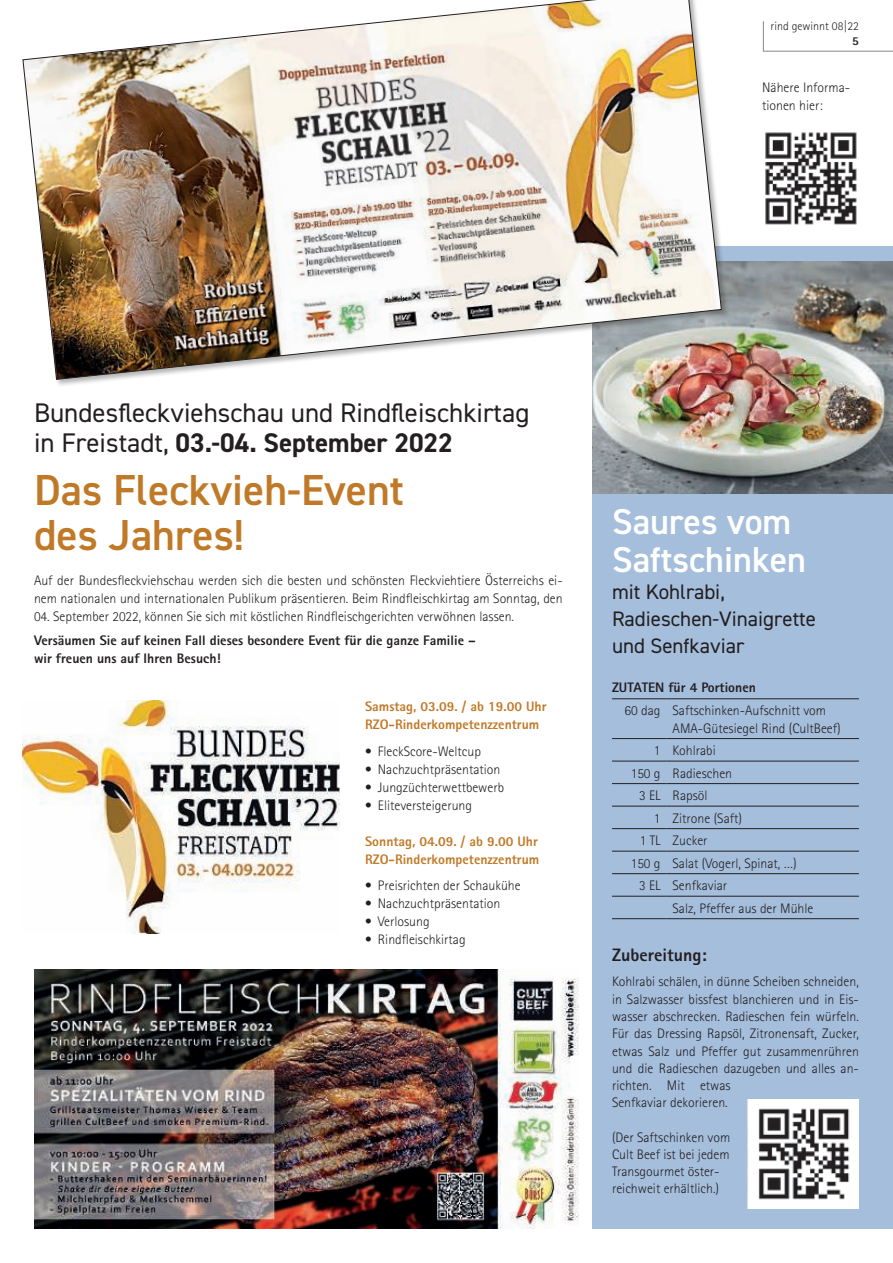
<style>
.page{position:relative;width:893px;height:1263px;background:#fff}
.page>*{position:absolute;margin:0;border:0;box-sizing:border-box;transform-origin:0 0}
.t1{font:600 43.5px/45px "DIN2014";color:#c07927}
.t2{font:600 36px/37.5px "DIN2014";color:#fff}
.t3{font:27px/30px "DIN2014";color:#231f20}
.t4{font:21px/27px "DIN2014";color:#231f20}
.t5{font:800 18px "AT Rotis Sans Serif";color:#231f20}
.t6{font:300 13.8px/17.2px "AT Rotis Sans Serif";color:#231f20}
.t7{font:800 13.8px/18px "AT Rotis Sans Serif";color:#231f20}
.t8{font:800 13.8px/18px "AT Rotis Sans Serif";color:#c07927}
.t9{font:300 12px "AT Rotis Sans Serif";color:#231f20}
.t10{font:800 12px "AT Rotis Sans Serif";color:#231f20}
.s1{font-weight:700}
</style>
<div class="page">
<svg style="left:762px;top:21px;width:131px;height:31px"></svg>
<img style="left:34px;top:969px;width:545px;height:260px">
<div style="left:592px;top:247px;width:301px;height:982px;background:#a5bedc"></div>
<img style="left:23px;top:701px;width:317px;height:233px">
<img style="left:592px;top:262px;width:301px;height:231px">
<hr style="left:612px;top:698px;width:55px;height:1px;background:#231f20">
<hr style="left:667px;top:698px;width:192px;height:1px;background:#231f20">
<hr style="left:612px;top:738px;width:55px;height:1px;background:#231f20">
<hr style="left:667px;top:738px;width:192px;height:1px;background:#231f20">
<hr style="left:612px;top:761px;width:55px;height:1px;background:#231f20">
<hr style="left:667px;top:761px;width:192px;height:1px;background:#231f20">
<hr style="left:612px;top:783px;width:55px;height:1px;background:#231f20">
<hr style="left:667px;top:783px;width:192px;height:1px;background:#231f20">
<hr style="left:612px;top:806px;width:55px;height:1px;background:#231f20">
<hr style="left:667px;top:806px;width:192px;height:1px;background:#231f20">
<hr style="left:612px;top:828px;width:55px;height:1px;background:#231f20">
<hr style="left:667px;top:828px;width:192px;height:1px;background:#231f20">
<hr style="left:612px;top:851px;width:55px;height:1px;background:#231f20">
<hr style="left:667px;top:851px;width:192px;height:1px;background:#231f20">
<hr style="left:612px;top:873px;width:55px;height:1px;background:#231f20">
<hr style="left:667px;top:873px;width:192px;height:1px;background:#231f20">
<hr style="left:612px;top:896px;width:55px;height:1px;background:#231f20">
<hr style="left:667px;top:896px;width:192px;height:1px;background:#231f20">
<hr style="left:612px;top:918px;width:55px;height:1px;background:#231f20">
<hr style="left:667px;top:918px;width:192px;height:1px;background:#231f20">
<img style="left:748px;top:1099px;width:111px;height:109px">
<div style="left:21px;top:0;width:708px;height:387px;background:#231f20;opacity:.34"></div>
<img style="left:22px;top:0;width:700px;height:380px">
<img style="left:765px;top:132px;width:92px;height:93px">
<p class="t9" style="left:770px;top:20px;width:90px">rind gewinnt 08|22</p>
<p class="t10" style="left:852px;top:34px;width:8px">5</p>
<p class="t6" style="left:762px;top:79px;width:90px;line-height:18px">Nähere Informa&shy;tionen hier:</p>
<h3 class="t3" style="left:34px;top:400px;width:497px">Bundesfleckviehschau und Rindfleischkirtag in Freistadt, <span class="s1">03.-04. September 2022</span></h3>
<h1 class="t1" style="left:34px;top:469px;width:372px">Das Fleckvieh-Event des Jahres!</h1>
<p class="t6" style="left:34px;top:571px;width:530px;line-height:18px">Auf der Bundesfleckviehschau werden sich die besten und schönsten Fleckviehtiere Österreichs ei&shy;nem nationalen und internationalen Publikum präsentieren. Beim Rindfleischkirtag am Sonntag, den</p>
<p class="t6" style="left:34px;top:608px;width:482px">04. September 2022, können Sie sich mit köstlichen Rindfleischgerichten verwöhnen lassen.</p>
<p class="t7" style="left:34px;top:632px;width:443px">Versäumen Sie auf keinen Fall dieses besondere Event für die ganze Familie – wir freuen uns auf Ihren Besuch!</p>
<p class="t8" style="left:365px;top:698px;width:183px">Samstag, 03.09. / ab 19.00 Uhr<br>RZO-Rinderkompetenzzentrum</p>
<p class="t6" style="left:365px;top:743px;width:117px">• FleckScore-Weltcup</p>
<p class="t6" style="left:365px;top:761px;width:137px">• Nachzuchtpräsentation</p>
<p class="t6" style="left:365px;top:779px;width:141px">• Jungzüchterwettbewerb</p>
<p class="t6" style="left:365px;top:797px;width:109px">• Eliteversteigerung</p>
<p class="t8" style="left:365px;top:832px;width:176px">Sonntag, 04.09. / ab 9.00 Uhr<br>RZO-Rinderkompetenzzentrum</p>
<p class="t6" style="left:365px;top:877px;width:157px">• Preisrichten der Schaukühe</p>
<p class="t6" style="left:365px;top:895px;width:137px">• Nachzuchtpräsentation</p>
<p class="t6" style="left:365px;top:913px;width:66px">• Verlosung</p>
<p class="t6" style="left:365px;top:931px;width:102px">• Rindfleischkirtag</p>
<h2 class="t2" style="left:612px;top:504px;width:196px">Saures vom<br>Saftschinken</h2>
<h3 class="t4" style="left:612px;top:580px;width:206px">mit Kohlrabi,<br>Radieschen-Vinaigrette und Senfkaviar</h3>
<p class="t7" style="left:612px;top:679px;width:145px">ZUTATEN für 4 Portionen</p>
<p class="t6" style="left:673px;top:702px;width:170px;text-indent:-48px">60 dag Saftschinken-Aufschnitt vom<br>AMA-Gütesiegel Rind (CultBeef)</p>
<p class="t6" style="left:654px;top:742px;width:63px">1 Kohlrabi</p>
<p class="t6" style="left:631px;top:764px;width:103px">150 g Radieschen</p>
<p class="t6" style="left:639px;top:787px;width:70px">3 EL Rapsöl</p>
<p class="t6" style="left:654px;top:809px;width:90px">1 Zitrone (Saft)</p>
<p class="t6" style="left:640px;top:832px;width:69px">1 TL Zucker</p>
<p class="t6" style="left:631px;top:855px;width:168px">150 g Salat (Vogerl, Spinat, …)</p>
<p class="t6" style="left:639px;top:877px;width:90px">3 EL Senfkaviar</p>
<p class="t6" style="left:673px;top:900px;width:142px">Salz, Pfeffer aus der Mühle</p>
<h3 class="t5" style="left:612px;top:944px;width:96px">Zubereitung:</h3>
<p class="t6" style="left:612px;top:973px;width:248px">Kohlrabi schälen, in dünne Scheiben schneiden, in Salzwasser bissfest blanchieren und in Eis&shy;wasser abschrecken. Radieschen fein würfeln.<br>Für das Dressing Rapsöl, Zitronensaft, Zucker, etwas Salz und Pfeffer gut zusammenrühren und die Radieschen dazugeben und alles an&shy;richten. Mit etwas<br>Senfkaviar dekorieren.</p>
<p class="t6" style="left:612px;top:1128px;width:120px">(Der Saftschinken vom<br>Cult Beef ist bei jedem<br>Transgourmet öster&shy;reichweit erhältlich.)</p>
</div>
